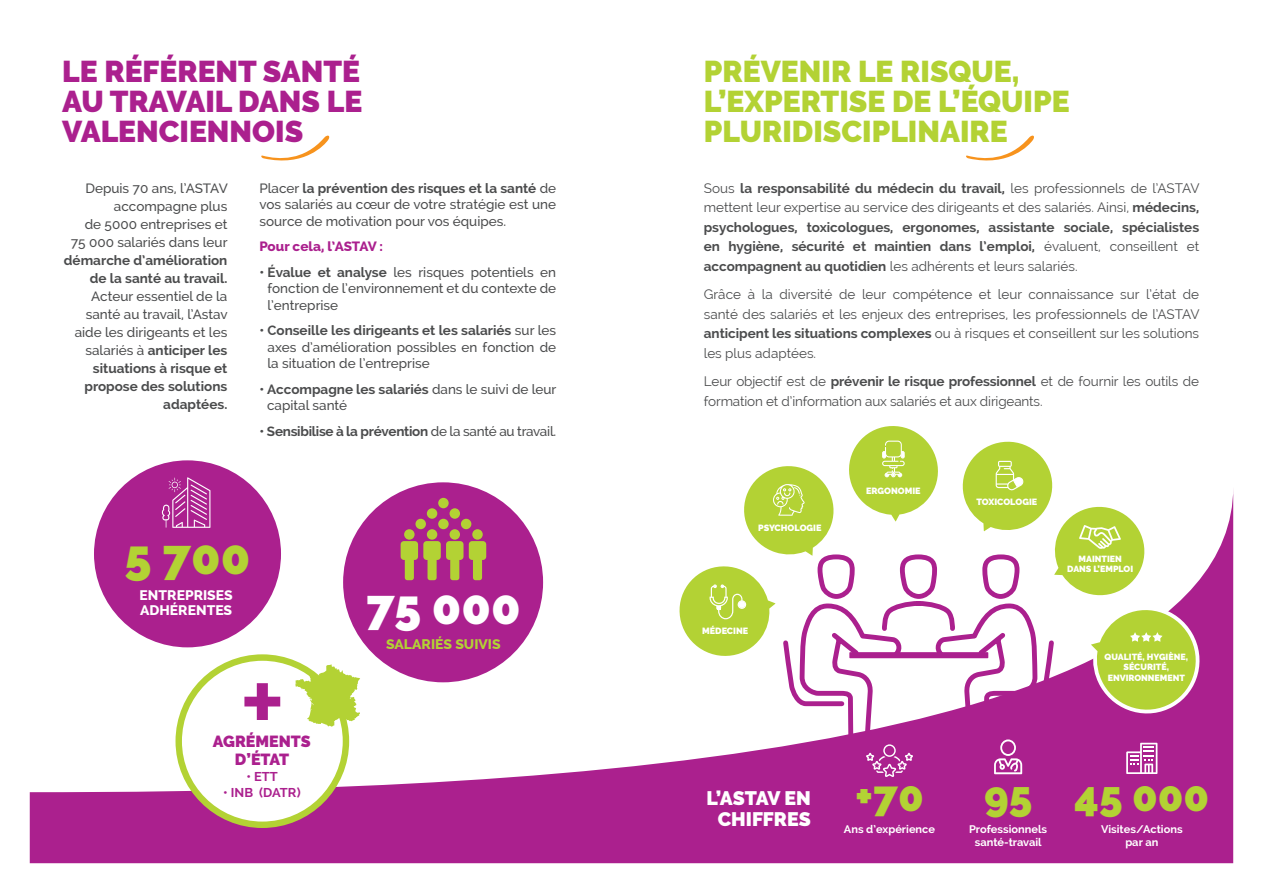
<style>
.page{position:relative;width:1263px;height:893px;background:#fff}
.page>*{position:absolute;margin:0;border:0;box-sizing:border-box;transform-origin:0 0}
.t1{font:600 111.45px "Raleway";color:#ab208e}
.t2{font:900 48.15px "Raleway";color:#fff}
.t3{font:900 48.15px "Raleway";color:#b3d234}
.t4{font:900 41.85px "Raleway";color:#b3d234}
.t5{font:900 30px/30px "Raleway";color:#b3d234}
.t6{font:900 30px/30px "Raleway";color:#ab208e;text-align:justify}
.t7{font:900 19.5px/21px "Raleway";color:#fff;text-align:center}
.t8{font:900 16.05px "Raleway";color:#ab208e}
.t9{font:800 13.95px/15px "Raleway";color:#fff}
.t10{font:800 13.95px "Raleway";color:#b3d234}
.t11{font:500 13.5px/18px "Raleway";color:#4b4c4d;text-align:justify}
.t12{font:700 13.5px/19.5px "Raleway";color:#4b4c4d;text-align:justify}
.t13{font:13.5px/19.5px "Raleway";letter-spacing:-.01em;color:#4b4c4d;text-align:justify}
.t14{font:700 13.5px "Raleway";letter-spacing:-.02em;color:#4b4c4d}
.t15{font:800 13.5px "Raleway";color:#ab208e}
.t16{font:700 12.9px "Raleway";color:#ab208e}
.t17{font:700 11.1px/12.1px "Raleway";color:#fff;text-align:center}
.t18{font:900 9px "Raleway";color:#fff}
.t19{font:900 8.85px/10.2px "Raleway";color:#fff;text-align:center}
.s1{font-weight:700}
.s2{font-weight:500}
.s3{font-weight:400}
</style>
<div class="page">
<svg style="left:30px;top:496px;width:1203px;height:367px;fill:#ab208e"></svg>
<svg style="left:781px;top:719px;width:275px;height:24px"></svg>
<svg style="left:671px;top:426px;width:539px;height:293px"></svg>
<svg style="left:1126px;top:743px;width:31px;height:31px"></svg>
<svg style="left:994px;top:739px;width:28px;height:35px"></svg>
<svg style="left:866px;top:744px;width:47px;height:33px;background:#ba4aa3"></svg>
<svg style="left:261px;top:135px;width:69px;height:26px"></svg>
<svg style="left:966px;top:135px;width:68px;height:26px"></svg>
<div style="left:91px;top:457px;width:193px;height:194px;background:#ab208e;border-radius:50%"></div>
<div style="left:88px;top:454px;width:199px;height:200px;border:6px solid #fff;border-radius:50%"></div>
<svg style="left:162px;top:477px;width:48px;height:51px"></svg>
<div style="left:340px;top:479px;width:206px;height:206px;background:#ab208e;border-radius:50%"></div>
<div style="left:337px;top:476px;width:212px;height:213px;border:6px solid #fff;border-radius:50%"></div>
<div style="left:179px;top:658px;width:167px;height:167px;background:#fff;border-radius:50%"></div>
<div style="left:176px;top:654px;width:173px;height:174px;border:6px solid #b3d234;border-radius:50%"></div>
<svg style="left:295px;top:664px;width:65px;height:63px"></svg>
<div style="left:404px;top:529px;width:11px;height:11px;background:#b3d234;border-radius:50%"></div>
<div style="left:427px;top:529px;width:10px;height:11px;background:#b3d234;border-radius:50%"></div>
<div style="left:450px;top:529px;width:10px;height:11px;background:#b3d234;border-radius:50%"></div>
<svg style="left:401px;top:541px;width:62px;height:39px"></svg>
<div style="left:472px;top:529px;width:11px;height:11px;background:#b3d234;border-radius:50%"></div>
<svg style="left:469px;top:541px;width:17px;height:39px"></svg>
<div style="left:427px;top:508px;width:10px;height:11px;background:#b3d234;border-radius:50%"></div>
<div style="left:450px;top:508px;width:10px;height:11px;background:#b3d234;border-radius:50%"></div>
<div style="left:415px;top:519px;width:11px;height:10px;background:#b3d234;border-radius:50%"></div>
<div style="left:438px;top:519px;width:11px;height:10px;background:#b3d234;border-radius:50%"></div>
<div style="left:438px;top:498px;width:11px;height:10px;background:#b3d234;border-radius:50%"></div>
<div style="left:461px;top:519px;width:10px;height:10px;background:#b3d234;border-radius:50%"></div>
<h3 class="t6" style="left:62px;top:57px;width:301px">LE RÉFÉRENT SANTÉ AU TRAVAIL DANS LE VALENCIENNOIS</h3>
<p class="t11" style="left:71px;top:179px;width:158px;text-align:right">Depuis 70 ans, l’ASTAV accompagne plus<br>de 5000 entreprises et<br>75 000 salariés dans leur</p>
<p class="t12" style="left:64px;top:251px;width:165px;line-height:18px;text-align:right">démarche d’amélioration de la santé au travail.</p>
<p class="t11" style="left:75px;top:287px;width:155px;text-align:right">Acteur essentiel de la santé au travail, l’Astav aide les dirigeants et les salariés à <span class="s1">anticiper les situations à risque et propose des solutions adaptées.</span></p>
<p class="t11" style="left:259px;top:180px;width:298px;line-height:16.5px">Placer <span class="s1">la prévention des risques et la santé</span> de vos salariés au cœur de votre stratégie est une source de motivation pour vos équipes.</p>
<p class="t15" style="left:259px;top:239px;width:125px">Pour cela, l’ASTAV :</p>
<p class="t11" style="left:267px;top:264px;width:290px;line-height:16.5px;text-indent:-8px"><span class="s1">• Évalue et analyse</span> les risques potentiels en fonction de l’environnement et du contexte de l’entreprise</p>
<p class="t11" style="left:267px;top:322px;width:290px;line-height:16.5px;text-indent:-8px"><span class="s1">• Conseille les dirigeants et les salariés</span> sur les axes d’amélioration possibles en fonction de la situation de l’entreprise</p>
<p class="t11" style="left:267px;top:381px;width:291px;line-height:16.5px;text-indent:-8px"><span class="s1">• Accompagne les salariés</span> dans le suivi de leur capital santé</p>
<p class="t14" style="left:259px;top:423px;width:298px">• Sensibilise à la prévention <span class="s2">de la santé au travail.</span></p>
<h2 class="t3" style="left:125px;top:529px;width:127px">5 700</h2>
<p class="t9" style="left:140px;top:587px;width:95px">ENTREPRISES<br>ADHÉRENTES</p>
<h2 class="t2" style="left:366px;top:579px;width:156px">75 000</h2>
<p class="t10" style="left:386px;top:636px;width:116px">SALARIÉS SUIVIS</p>
<h1 class="t1" style="left:239px;top:638px;width:48px">+</h1>
<p class="t8" style="left:235px;top:750px;width:56px">D’ÉTAT</p>
<p class="t16" style="left:246px;top:769px;width:33px">• ETT</p>
<p class="t16" style="left:223px;top:785px;width:79px">• INB (DATR)</p>
<p class="t8" style="left:213px;top:732px;width:99px">AGRÉMENTS</p>
<h3 class="t5" style="left:704px;top:57px;width:367px">PRÉVENIR LE RISQUE,<br>L’EXPERTISE DE L’ÉQUIPE<br>PLURIDISCIPLINAIRE</h3>
<p class="t12" style="left:704px;top:178px;width:497px"><span class="s3">Sous</span> la responsabilité du médecin du travail, <span class="s3">les professionnels de l’ASTAV mettent leur expertise au service des dirigeants et des salariés. Ainsi,</span> médecins, psychologues, toxicologues, ergonomes, assistante sociale, spécialistes en hygiène, sécurité et maintien dans l’emploi, <span class="s3">évaluent, conseillent et </span>accompagnent au quotidien <span class="s3">les adhérents et leurs salariés.</span></p>
<p class="t13" style="left:704px;top:285px;width:497px">Grâce à la diversité de leur compétence et leur connaissance sur l’état de santé des salariés et les enjeux des entreprises, les professionnels de l’ASTAV <span class="s1">anticipent les situations complexes</span> ou à risques et conseillent sur les solutions les plus adaptées.</p>
<p class="t13" style="left:704px;top:372px;width:497px">Leur objectif est de <span class="s1">prévenir le risque professionnel</span> et de fournir les outils de formation et d’information aux salariés et aux dirigeants.</p>
<p class="t18" style="left:758px;top:522px;width:65px">PSYCHOLOGIE</p>
<p class="t18" style="left:702px;top:626px;width:48px">MÉDECINE</p>
<p class="t18" style="left:866px;top:486px;width:56px">ERGONOMIE</p>
<p class="t18" style="left:976px;top:497px;width:62px">TOXICOLOGIE</p>
<p class="t19" style="left:1067px;top:554px;width:68px">MAINTIEN<br>DANS L’EMPLOI</p>
<p class="t19" style="left:1104px;top:652px;width:85px">QUALITÉ, HYGIÈNE,<br>SÉCURITÉ,<br>ENVIRONNEMENT</p>
<h3 class="t7" style="left:706px;top:788px;width:106px">L’ASTAV EN<br>CHIFFRES</h3>
<h3 class="t4" style="left:855px;top:772px;width:70px">+70</h3>
<p class="t17" style="left:844px;top:823px;width:93px">Ans d’expérience</p>
<h3 class="t4" style="left:984px;top:772px;width:50px">95</h3>
<p class="t17" style="left:969px;top:823px;width:80px">Professionnels santé-travail</p>
<h3 class="t4" style="left:1074px;top:772px;width:136px">45 000</h3>
<p class="t17" style="left:1101px;top:823px;width:83px">Visites/Actions par an</p>
</div>
